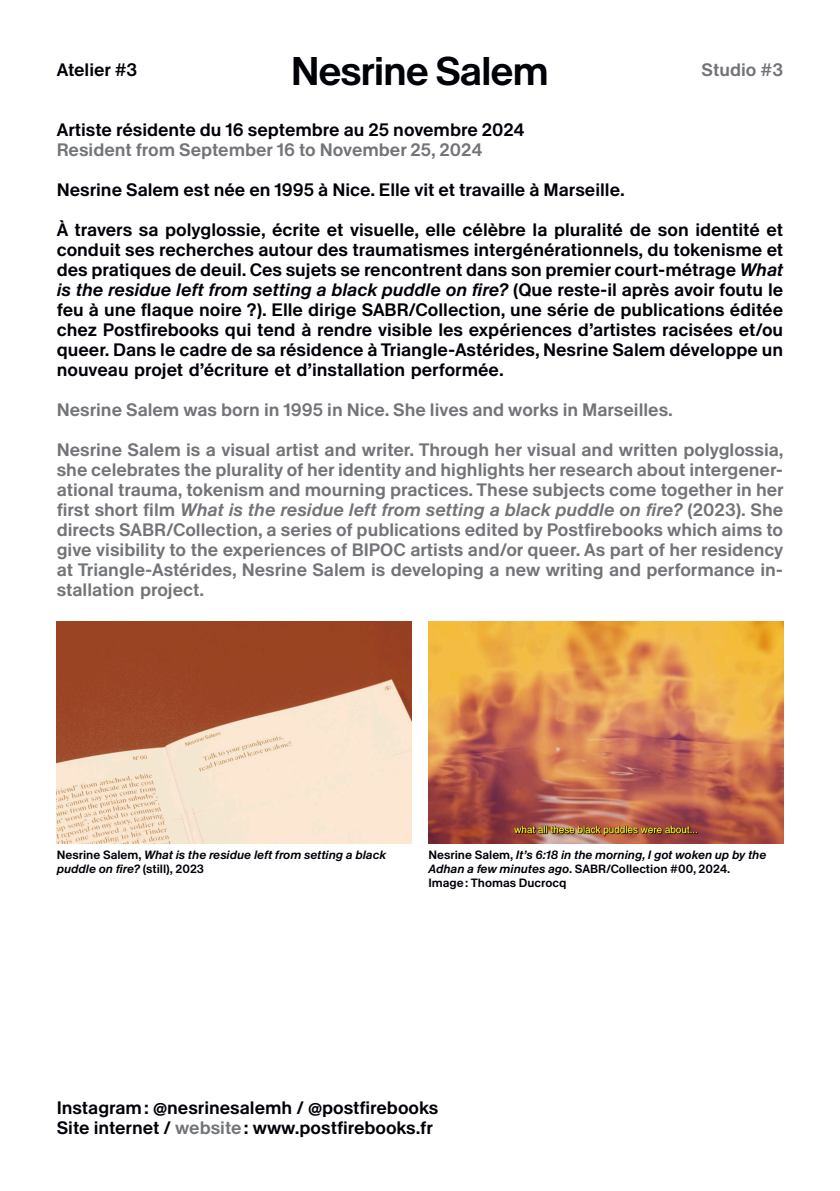
<style>
.page{position:relative;width:840px;height:1191px;background:#fff}
.page>*{position:absolute;margin:0;border:0;box-sizing:border-box;transform-origin:0 0}
.t1{font:500 40px "Antique Legacy";letter-spacing:-.03em;color:#000208}
.t2{font:500 18px/20px "Antique Legacy";color:#000208;text-align:justify}
.t3{font:500 18px/20px "Antique Legacy";color:#727478;text-align:justify}
.t4{font:italic 500 12px/14px "Antique Legacy";color:#000208}
.t5{font:500 12px "Antique Legacy";color:#000208}
.s1{font-style:italic}
.s2{font-style:normal}
.s3{color:#727478}
</style>
<div class="page">
<img style="left:57px;top:621px;width:354px;height:222px">
<img style="left:428px;top:621px;width:354px;height:222px">
<p class="t1" style="left:291px;top:43px;width:259px">Nesrine Salem</p>
<p class="t2" style="left:57px;top:58px;width:82px">Atelier #3</p>
<p class="t3" style="left:701px;top:58px;width:83px">Studio #3</p>
<p class="t2" style="left:57px;top:119px;width:469px">Artiste résidente du 16 septembre au 25 novembre 2024</p>
<p class="t3" style="left:57px;top:139px;width:427px">Resident from September 16 to November 25, 2024</p>
<p class="t2" style="left:57px;top:179px;width:569px">Nesrine Salem est née en 1995 à Nice. Elle vit et travaille à Marseille.</p>
<p class="t2" style="left:57px;top:219px;width:727px">À travers sa polyglossie, écrite et visuelle, elle célèbre la pluralité de son identité et conduit ses recherches autour des traumatismes intergénérationnels, du tokenisme et des pratiques de deuil. Ces sujets se rencontrent dans son premier court-métrage <span class="s1">What is the residue left from setting a black puddle on fire?</span> (Que reste-il après avoir foutu le feu à une flaque noire ?). Elle dirige SABR/Collection, une série de publications éditée chez Postfirebooks qui tend à rendre visible les expériences d’artistes racisées et/ou queer. Dans le cadre de sa résidence à Triangle-Astérides, Nesrine Salem développe un nouveau projet d’écriture et d’installation performée.</p>
<p class="t3" style="left:57px;top:399px;width:617px">Nesrine Salem was born in 1995 in Nice. She lives and works in Marseilles.</p>
<p class="t3" style="left:57px;top:439px;width:728px">Nesrine Salem is a visual artist and writer. Through her visual and written polyglossia, she celebrates the plurality of her identity and highlights her research about intergener&shy;ational trauma, tokenism and mourning practices. These subjects come together in her first short film <span class="s1">What is the residue left from setting a black puddle on fire?</span> (2023). She directs SABR/Collection, a series of publications edited by Postfirebooks which aims to give visibility to the experiences of BIPOC artists and/or queer. As part of her residency at Triangle-Astérides, Nesrine Salem is developing a new writing and performance in&shy;stallation project.</p>
<p class="t4" style="left:57px;top:847px;width:330px"><span class="s2">Nesrine Salem,</span> What is the residue left from setting a black puddle on fire? <span class="s2">(still), 2023</span></p>
<p class="t4" style="left:428px;top:847px;width:339px"><span class="s2">Nesrine Salem,</span> It’s 6:18 in the morning, I got woken up by the<br>Adhan a few minutes ago<span class="s2">. SABR/Collection #00, 2024.</span></p>
<p class="t5" style="left:428px;top:874px;width:139px">Image : Thomas Ducrocq</p>
<p class="t2" style="left:57px;top:1097px;width:383px">Instagram : @nesrinesalemh / @postfirebooks</p>
<p class="t2" style="left:57px;top:1117px;width:377px">Site internet / <span class="s3">website</span> : www.postfirebooks.fr</p>
</div>
